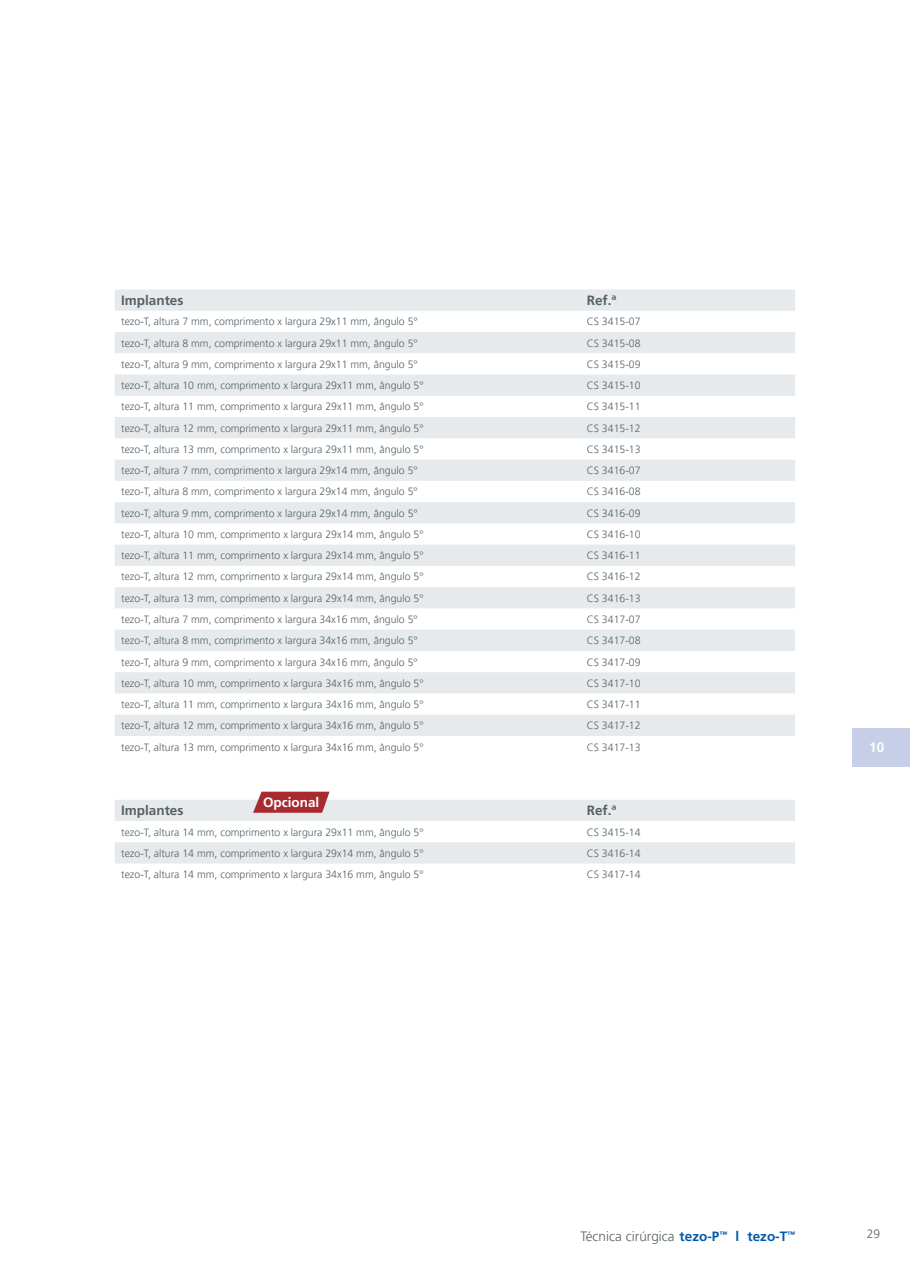
<style>
.page{position:relative;width:910px;height:1280px;background:#fff}
.page>*{position:absolute;margin:0;border:0;box-sizing:border-box;transform-origin:0 0}
.t1{font:300 13.5px "Frutiger LT Pro";color:#576065}
.t2{font:700 13.5px "Frutiger LT Com";color:#576065}
.t3{font:700 13.5px "Frutiger LT Com";color:#fff}
.t4{font:700 13.5px "Frutiger LT Pro";color:#fff}
.t5{font:300 12px "Frutiger LT Pro";color:#576065}
.t6{font:300 10.5px "Frutiger LT Pro";color:#576065}
.s1{font-family:"Frutiger LT Com";font-weight:700;color:#015aaa}
</style>
<div class="page">
<div style="left:852px;top:728px;width:58px;height:38px;background:#c7cee8"></div>
<svg style="left:115px;top:289px;width:680px;height:574px"></svg>
<svg style="left:115px;top:757px;width:680px;height:21px"></svg>
<svg style="left:253px;top:792px;width:77px;height:21px;background:#af4247"></svg>
<p class="t2" style="left:121px;top:293px;width:64px">Implantes</p>
<p class="t2" style="left:587px;top:293px;width:31px">Ref.ª</p>
<p class="t6" style="left:121px;top:316px;width:298px">tezo-T, altura 7 mm, comprimento x largura 29x11 mm, ângulo 5°</p>
<p class="t6" style="left:587px;top:316px;width:55px">CS 3415-07</p>
<p class="t6" style="left:121px;top:337px;width:298px">tezo-T, altura 8 mm, comprimento x largura 29x11 mm, ângulo 5°</p>
<p class="t6" style="left:587px;top:337px;width:55px">CS 3415-08</p>
<p class="t6" style="left:121px;top:358px;width:298px">tezo-T, altura 9 mm, comprimento x largura 29x11 mm, ângulo 5°</p>
<p class="t6" style="left:587px;top:358px;width:55px">CS 3415-09</p>
<p class="t6" style="left:121px;top:379px;width:304px">tezo-T, altura 10 mm, comprimento x largura 29x11 mm, ângulo 5°</p>
<p class="t6" style="left:587px;top:379px;width:55px">CS 3415-10</p>
<p class="t6" style="left:121px;top:401px;width:304px">tezo-T, altura 11 mm, comprimento x largura 29x11 mm, ângulo 5°</p>
<p class="t6" style="left:587px;top:401px;width:55px">CS 3415-11</p>
<p class="t6" style="left:121px;top:422px;width:304px">tezo-T, altura 12 mm, comprimento x largura 29x11 mm, ângulo 5°</p>
<p class="t6" style="left:587px;top:422px;width:55px">CS 3415-12</p>
<p class="t6" style="left:121px;top:443px;width:304px">tezo-T, altura 13 mm, comprimento x largura 29x11 mm, ângulo 5°</p>
<p class="t6" style="left:587px;top:443px;width:55px">CS 3415-13</p>
<p class="t6" style="left:121px;top:464px;width:298px">tezo-T, altura 7 mm, comprimento x largura 29x14 mm, ângulo 5°</p>
<p class="t6" style="left:587px;top:464px;width:55px">CS 3416-07</p>
<p class="t6" style="left:121px;top:486px;width:298px">tezo-T, altura 8 mm, comprimento x largura 29x14 mm, ângulo 5°</p>
<p class="t6" style="left:587px;top:486px;width:55px">CS 3416-08</p>
<p class="t6" style="left:121px;top:507px;width:298px">tezo-T, altura 9 mm, comprimento x largura 29x14 mm, ângulo 5°</p>
<p class="t6" style="left:587px;top:507px;width:55px">CS 3416-09</p>
<p class="t6" style="left:121px;top:528px;width:304px">tezo-T, altura 10 mm, comprimento x largura 29x14 mm, ângulo 5°</p>
<p class="t6" style="left:587px;top:528px;width:55px">CS 3416-10</p>
<p class="t6" style="left:121px;top:549px;width:304px">tezo-T, altura 11 mm, comprimento x largura 29x14 mm, ângulo 5°</p>
<p class="t6" style="left:587px;top:549px;width:55px">CS 3416-11</p>
<p class="t6" style="left:121px;top:571px;width:304px">tezo-T, altura 12 mm, comprimento x largura 29x14 mm, ângulo 5°</p>
<p class="t6" style="left:587px;top:571px;width:55px">CS 3416-12</p>
<p class="t6" style="left:121px;top:592px;width:304px">tezo-T, altura 13 mm, comprimento x largura 29x14 mm, ângulo 5°</p>
<p class="t6" style="left:587px;top:592px;width:55px">CS 3416-13</p>
<p class="t6" style="left:121px;top:613px;width:298px">tezo-T, altura 7 mm, comprimento x largura 34x16 mm, ângulo 5°</p>
<p class="t6" style="left:587px;top:613px;width:55px">CS 3417-07</p>
<p class="t6" style="left:121px;top:634px;width:298px">tezo-T, altura 8 mm, comprimento x largura 34x16 mm, ângulo 5°</p>
<p class="t6" style="left:587px;top:634px;width:55px">CS 3417-08</p>
<p class="t6" style="left:121px;top:656px;width:298px">tezo-T, altura 9 mm, comprimento x largura 34x16 mm, ângulo 5°</p>
<p class="t6" style="left:587px;top:656px;width:55px">CS 3417-09</p>
<p class="t6" style="left:121px;top:677px;width:304px">tezo-T, altura 10 mm, comprimento x largura 34x16 mm, ângulo 5°</p>
<p class="t6" style="left:587px;top:677px;width:55px">CS 3417-10</p>
<p class="t6" style="left:121px;top:698px;width:304px">tezo-T, altura 11 mm, comprimento x largura 34x16 mm, ângulo 5°</p>
<p class="t6" style="left:587px;top:698px;width:55px">CS 3417-11</p>
<p class="t6" style="left:121px;top:719px;width:304px">tezo-T, altura 12 mm, comprimento x largura 34x16 mm, ângulo 5°</p>
<p class="t6" style="left:587px;top:719px;width:55px">CS 3417-12</p>
<p class="t6" style="left:121px;top:741px;width:304px">tezo-T, altura 13 mm, comprimento x largura 34x16 mm, ângulo 5°</p>
<p class="t6" style="left:587px;top:741px;width:55px">CS 3417-13</p>
<p class="t3" style="left:263px;top:795px;width:58px">Opcional</p>
<p class="t2" style="left:121px;top:803px;width:64px">Implantes</p>
<p class="t2" style="left:587px;top:803px;width:31px">Ref.ª</p>
<p class="t6" style="left:121px;top:826px;width:304px">tezo-T, altura 14 mm, comprimento x largura 29x11 mm, ângulo 5°</p>
<p class="t6" style="left:587px;top:826px;width:55px">CS 3415-14</p>
<p class="t6" style="left:121px;top:847px;width:304px">tezo-T, altura 14 mm, comprimento x largura 29x14 mm, ângulo 5°</p>
<p class="t6" style="left:587px;top:847px;width:55px">CS 3416-14</p>
<p class="t6" style="left:121px;top:868px;width:304px">tezo-T, altura 14 mm, comprimento x largura 34x16 mm, ângulo 5°</p>
<p class="t6" style="left:587px;top:868px;width:55px">CS 3417-14</p>
<p class="t4" style="left:869px;top:740px;width:17px">10</p>
<p class="t1" style="left:581px;top:1229px;width:216px">Técnica cirúrgica <span class="s1">tezo-P</span><sup>™</sup> <span class="s1">l tezo-T</span><sup>™</sup></p>
<p class="t5" style="left:867px;top:1227px;width:15px">29</p>
</div>
